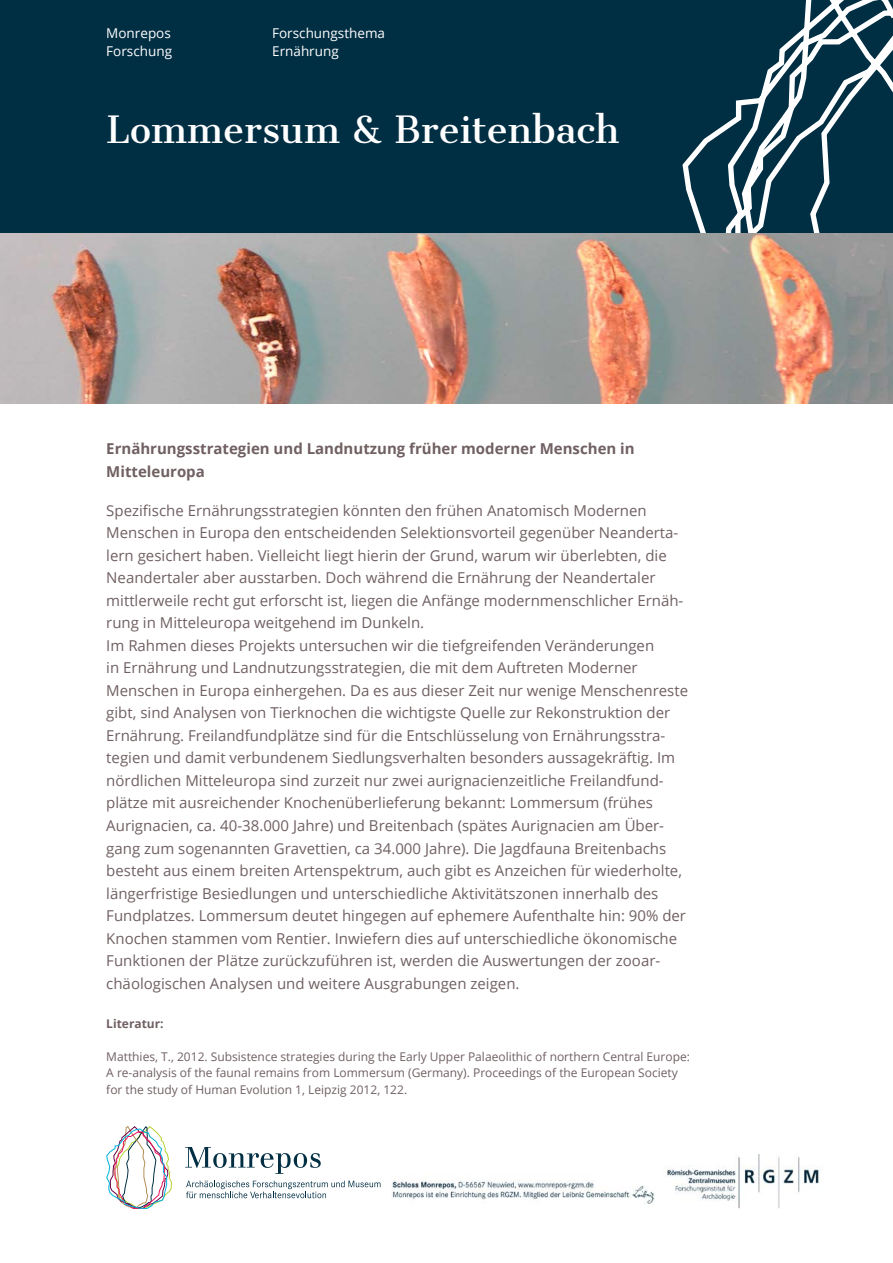
<style>
.page{position:relative;width:893px;height:1263px;background:#fff}
.page>*{position:absolute;margin:0;border:0;box-sizing:border-box;transform-origin:0 0}
.t1{font:36px "Cantata One";color:#fff}
.t2{font:15px/22.5px "Open Sans";color:#706062}
.t3{font:700 15px/22.5px "Open Sans";color:#706062}
.t4{font:13.5px/18px "Open Sans";color:#fff}
.t5{font:12px/16.5px "Open Sans";color:#706062}
.t6{font:700 12px "Open Sans";color:#706062}
</style>
<div class="page">
<img style="left:106px;top:1126px;width:66px;height:83px">
<svg style="left:185px;top:1147px;width:136px;height:27px"></svg>
<svg style="left:186px;top:1180px;width:195px;height:18px"></svg>
<img style="left:392px;top:1180px;width:263px;height:24px">
<img style="left:667px;top:1155px;width:153px;height:54px">
<div style="left:0;top:0;width:893px;height:234px;background:#002e43"></div>
<svg style="left:682px;top:0;width:211px;height:234px"></svg>
<img style="left:0;top:234px;width:893px;height:170px">
<p class="t4" style="left:106px;top:24px;width:67px">Monrepos<br>Forschung</p>
<p class="t4" style="left:272px;top:24px;width:114px">Forschungsthema<br>Ernährung</p>
<h1 class="t1" style="left:106px;top:107px;width:514px">Lommersum &amp; Breitenbach</h1>
<p class="t3" style="left:106px;top:437px;width:530px">Ernährungsstrategien und Landnutzung früher moderner Menschen in<br>Mitteleuropa</p>
<p class="t2" style="left:106px;top:499px;width:583px">Spezifische Ernährungsstrategien könnten den frühen Anatomisch Modernen Menschen in Europa den entscheidenden Selektionsvorteil gegenüber Neanderta&shy;lern gesichert haben. Vielleicht liegt hierin der Grund, warum wir überlebten, die Neandertaler aber ausstarben. Doch während die Ernährung der Neandertaler mittlerweile recht gut erforscht ist, liegen die Anfänge modernmenschlicher Ernäh&shy;rung in Mitteleuropa weitgehend im Dunkeln.<br>Im Rahmen dieses Projekts untersuchen wir die tiefgreifenden Veränderungen<br>in Ernährung und Landnutzungsstrategien, die mit dem Auftreten Moderner Menschen in Europa einhergehen. Da es aus dieser Zeit nur wenige Menschenreste gibt, sind Analysen von Tierknochen die wichtigste Quelle zur Rekonstruktion der Ernährung. Freilandfundplätze sind für die Entschlüsselung von Ernährungsstra&shy;tegien und damit verbundenem Siedlungsverhalten besonders aussagekräftig. Im nördlichen Mitteleuropa sind zurzeit nur zwei aurignacienzeitliche Freilandfund&shy;plätze mit ausreichender Knochenüberlieferung bekannt: Lommersum (frühes Aurignacien, ca. 40-38.000 Jahre) und Breitenbach (spätes Aurignacien am Über&shy;gang zum sogenannten Gravettien, ca 34.000 Jahre). Die Jagdfauna Breitenbachs besteht aus einem breiten Artenspektrum, auch gibt es Anzeichen für wiederholte, längerfristige Besiedlungen und unterschiedliche Aktivitätszonen innerhalb des Fundplatzes. Lommersum deutet hingegen auf ephemere Aufenthalte hin: 90% der Knochen stammen vom Rentier. Inwiefern dies auf unterschiedliche ökonomische Funktionen der Plätze zurückzuführen ist, werden die Auswertungen der zooar&shy;chäologischen Analysen und weitere Ausgrabungen zeigen.</p>
<p class="t6" style="left:106px;top:1015px;width:59px">Literatur:</p>
<p class="t5" style="left:106px;top:1047px;width:585px">Matthies, T., 2012. Subsistence strategies during the Early Upper Palaeolithic of northern Central Europe:<br>A re-analysis of the faunal remains from Lommersum (Germany). Proceedings of the European Society for the study of Human Evolution 1, Leipzig 2012, 122.</p>
</div>
